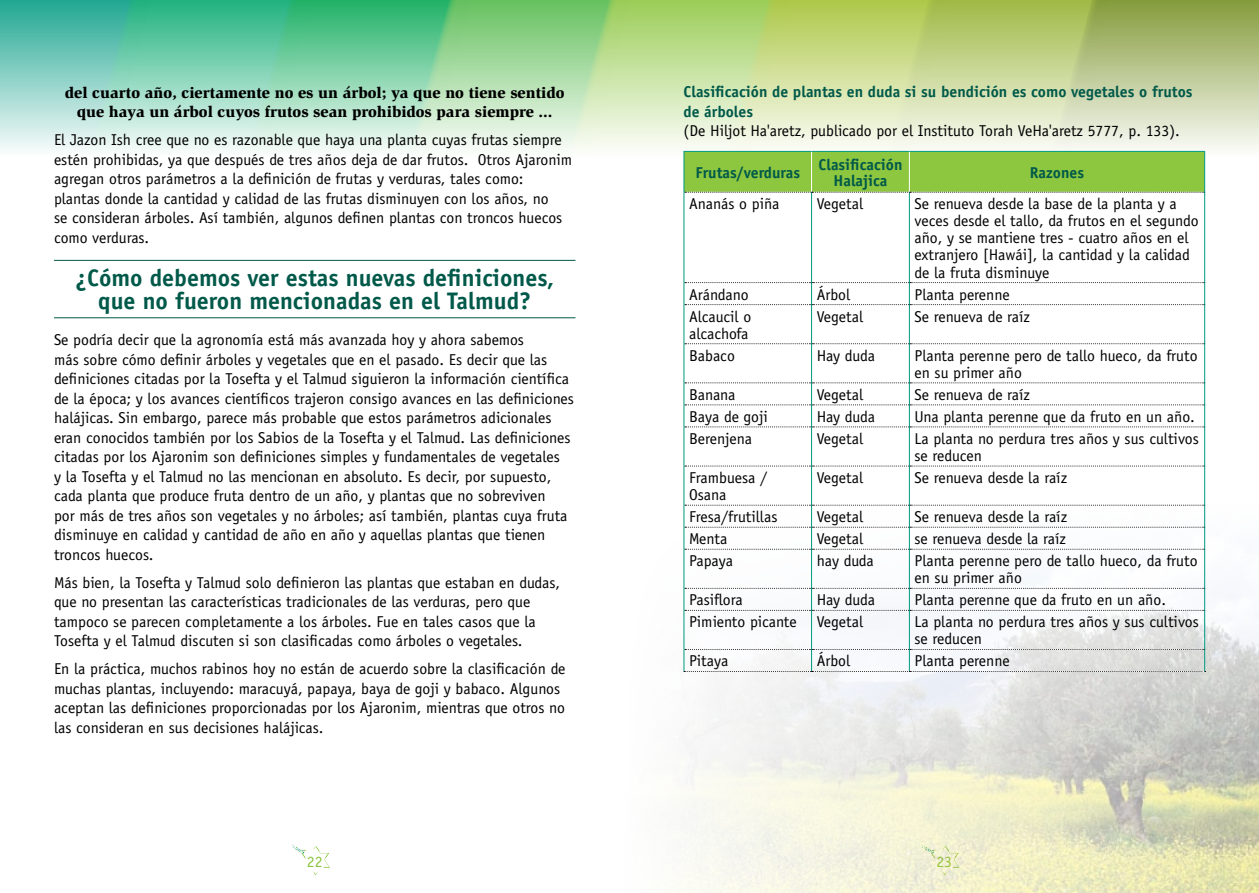
<style>
.page{position:relative;width:1259px;height:893px;background:#fff}
.page>*{position:absolute;margin:0;border:0;box-sizing:border-box;transform-origin:0 0}
.t1{font:700 24px/22.5px "Officina Sans";color:#005949;text-align:center}
.t2{font:15.75px/19.5px "Officina Sans";color:#000}
.t3{font:700 15.75px/19.5px "Officina Sans";color:#005949}
.t4{font:900 15.75px/19.5px "Slimbach";color:#000;text-align:center}
.t5{font:15.75px "Officina Sans";color:#8dc63f}
</style>
<div class="page">
<svg style="left:313px;top:846px;width:17px;height:29px"></svg>
<svg style="left:292px;top:844px;width:14px;height:15px"></svg>
<img style="left:679px;top:502px;width:580px;height:391px">
<hr style="left:54px;top:260px;width:521px;height:1px;background:#005949">
<hr style="left:54px;top:317px;width:521px;height:1px;background:#005949">
<svg style="left:0;top:0;width:1259px;height:193px"></svg>
<svg style="left:685px;top:343px;width:519px;height:1px"></svg>
<svg style="left:685px;top:466px;width:519px;height:1px"></svg>
<hr style="left:683px;top:151px;width:128px;height:1px;background:#009a82">
<hr style="left:683px;top:152px;width:1px;height:40px;background:#009a82">
<hr style="left:811px;top:151px;width:98px;height:1px;background:#009a82">
<hr style="left:909px;top:151px;width:296px;height:1px;background:#009a82">
<hr style="left:1204px;top:152px;width:1px;height:40px;background:#009a82">
<hr style="left:683px;top:192px;width:1px;height:91px;background:#009a82">
<hr style="left:811px;top:193px;width:1px;height:90px;background:#009a82">
<hr style="left:909px;top:193px;width:1px;height:90px;background:#009a82">
<hr style="left:1204px;top:192px;width:1px;height:91px;background:#009a82">
<svg style="left:683px;top:282px;width:522px;height:23px"></svg>
<hr style="left:683px;top:305px;width:1px;height:39px;background:#009a82">
<hr style="left:811px;top:305px;width:1px;height:39px;background:#009a82">
<hr style="left:909px;top:305px;width:1px;height:39px;background:#009a82">
<hr style="left:1204px;top:305px;width:1px;height:39px;background:#009a82">
<hr style="left:683px;top:344px;width:1px;height:39px;background:#009a82">
<hr style="left:811px;top:344px;width:1px;height:39px;background:#009a82">
<hr style="left:909px;top:344px;width:1px;height:39px;background:#009a82">
<hr style="left:1204px;top:344px;width:1px;height:39px;background:#009a82">
<svg style="left:683px;top:382px;width:522px;height:45px"></svg>
<hr style="left:683px;top:427px;width:1px;height:39px;background:#009a82">
<hr style="left:811px;top:427px;width:1px;height:39px;background:#009a82">
<hr style="left:909px;top:427px;width:1px;height:39px;background:#009a82">
<hr style="left:1204px;top:427px;width:1px;height:39px;background:#009a82">
<hr style="left:683px;top:466px;width:1px;height:39px;background:#009a82">
<hr style="left:811px;top:466px;width:1px;height:39px;background:#009a82">
<hr style="left:909px;top:466px;width:1px;height:39px;background:#009a82">
<hr style="left:1204px;top:466px;width:1px;height:39px;background:#009a82">
<svg style="left:683px;top:505px;width:522px;height:45px"></svg>
<hr style="left:683px;top:549px;width:1px;height:39px;background:#009a82">
<hr style="left:811px;top:549px;width:1px;height:39px;background:#009a82">
<hr style="left:909px;top:549px;width:1px;height:39px;background:#009a82">
<hr style="left:1204px;top:549px;width:1px;height:39px;background:#009a82">
<svg style="left:683px;top:588px;width:522px;height:23px"></svg>
<hr style="left:683px;top:610px;width:1px;height:39px;background:#009a82">
<hr style="left:811px;top:610px;width:1px;height:39px;background:#009a82">
<hr style="left:909px;top:610px;width:1px;height:39px;background:#009a82">
<hr style="left:1204px;top:610px;width:1px;height:39px;background:#009a82">
<svg style="left:683px;top:649px;width:522px;height:23px"></svg>
<hr style="left:811px;top:152px;width:1px;height:40px;background:#fff">
<hr style="left:909px;top:152px;width:1px;height:40px;background:#fff">
<p class="t4" style="left:65px;top:82px;width:501px">del cuarto año, ciertamente no es un árbol; ya que no tiene sentido que haya un árbol cuyos frutos sean prohibidos para siempre ...</p>
<p class="t2" style="left:54px;top:130px;width:520px">El Jazon Ish cree que no es razonable que haya una planta cuyas frutas siempre estén prohibidas, ya que después de tres años deja de dar frutos. Otros Ajaronim agregan otros parámetros a la definición de frutas y verduras, tales como: plantas donde la cantidad y calidad de las frutas disminuyen con los años, no<br>se consideran árboles. Así también, algunos definen plantas con troncos huecos como verduras.</p>
<h1 class="t1" style="left:75px;top:267px;width:481px">¿Cómo debemos ver estas nuevas definiciones, que no fueron mencionadas en el Talmud?</h1>
<p class="t2" style="left:54px;top:330px;width:521px">Se podría decir que la agronomía está más avanzada hoy y ahora sabemos<br>más sobre cómo definir árboles y vegetales que en el pasado. Es decir que las definiciones citadas por la Tosefta y el Talmud siguieron la información científica de la época; y los avances científicos trajeron consigo avances en las definiciones halájicas. Sin embargo, parece más probable que estos parámetros adicionales eran conocidos también por los Sabios de la Tosefta y el Talmud. Las definiciones citadas por los Ajaronim son definiciones simples y fundamentales de vegetales<br>y la Tosefta y el Talmud no las mencionan en absoluto. Es decir, por supuesto, cada planta que produce fruta dentro de un año, y plantas que no sobreviven<br>por más de tres años son vegetales y no árboles; así también, plantas cuya fruta disminuye en calidad y cantidad de año en año y aquellas plantas que tienen troncos huecos.</p>
<p class="t2" style="left:54px;top:573px;width:507px">Más bien, la Tosefta y Talmud solo definieron las plantas que estaban en dudas, que no presentan las características tradicionales de las verduras, pero que tampoco se parecen completamente a los árboles. Fue en tales casos que la Tosefta y el Talmud discuten si son clasificadas como árboles o vegetales.</p>
<p class="t2" style="left:54px;top:659px;width:513px">En la práctica, muchos rabinos hoy no están de acuerdo sobre la clasificación de muchas plantas, incluyendo: maracuyá, papaya, baya de goji y babaco. Algunos aceptan las definiciones proporcionadas por los Ajaronim, mientras que otros no las consideran en sus decisiones halájicas.</p>
<p class="t3" style="left:683px;top:82px;width:510px">Clasificación de plantas en duda si su bendición es como vegetales o frutos de árboles</p>
<p class="t2" style="left:683px;top:121px;width:495px">(De Hiljot Ha'aretz, publicado por el Instituto Torah VeHa'aretz 5777, p. 133).</p>
<p class="t3" style="left:695px;top:163px;width:106px">Frutas/verduras</p>
<p class="t3" style="left:818px;top:156px;width:85px;line-height:16.5px;text-align:center">Clasificación<br>Halajica</p>
<p class="t3" style="left:1030px;top:163px;width:56px">Razones</p>
<p class="t2" style="left:689px;top:194px;width:92px">Ananás o piña</p>
<p class="t2" style="left:816px;top:194px;width:48px">Vegetal</p>
<p class="t2" style="left:914px;top:195px;width:286px;line-height:17.1px">Se renueva desde la base de la planta y a veces desde el tallo, da frutos en el segundo año, y se mantiene tres - cuatro años en el extranjero [Hawái], la cantidad y la calidad de la fruta disminuye</p>
<p class="t2" style="left:689px;top:284px;width:61px">Arándano</p>
<p class="t2" style="left:816px;top:284px;width:35px">Árbol</p>
<p class="t2" style="left:914px;top:284px;width:97px">Planta perenne</p>
<p class="t2" style="left:689px;top:308px;width:64px;line-height:17.1px">Alcaucil o alcachofa</p>
<p class="t2" style="left:816px;top:307px;width:48px">Vegetal</p>
<p class="t2" style="left:914px;top:307px;width:117px">Se renueva de raíz</p>
<p class="t2" style="left:689px;top:346px;width:47px">Babaco</p>
<p class="t2" style="left:816px;top:346px;width:60px">Hay duda</p>
<p class="t2" style="left:914px;top:347px;width:284px;line-height:17.1px">Planta perenne pero de tallo hueco, da fruto en su primer año</p>
<p class="t2" style="left:689px;top:385px;width:48px">Banana</p>
<p class="t2" style="left:816px;top:385px;width:48px">Vegetal</p>
<p class="t2" style="left:914px;top:385px;width:117px">Se renueva de raíz</p>
<p class="t2" style="left:689px;top:407px;width:80px">Baya de goji</p>
<p class="t2" style="left:816px;top:407px;width:60px">Hay duda</p>
<p class="t2" style="left:914px;top:407px;width:279px">Una planta perenne que da fruto en un año.</p>
<p class="t2" style="left:689px;top:429px;width:65px">Berenjena</p>
<p class="t2" style="left:816px;top:429px;width:48px">Vegetal</p>
<p class="t2" style="left:914px;top:430px;width:286px;line-height:17.1px">La planta no perdura tres años y sus cultivos se reducen</p>
<p class="t2" style="left:689px;top:469px;width:80px;line-height:17.1px">Frambuesa /<br>Osana</p>
<p class="t2" style="left:816px;top:468px;width:48px">Vegetal</p>
<p class="t2" style="left:914px;top:468px;width:154px">Se renueva desde la raíz</p>
<p class="t2" style="left:689px;top:507px;width:90px">Fresa/frutillas</p>
<p class="t2" style="left:816px;top:507px;width:48px">Vegetal</p>
<p class="t2" style="left:914px;top:507px;width:154px">Se renueva desde la raíz</p>
<p class="t2" style="left:689px;top:529px;width:40px">Menta</p>
<p class="t2" style="left:816px;top:529px;width:48px">Vegetal</p>
<p class="t2" style="left:914px;top:529px;width:153px">se renueva desde la raíz</p>
<p class="t2" style="left:689px;top:551px;width:46px">Papaya</p>
<p class="t2" style="left:816px;top:551px;width:59px">hay duda</p>
<p class="t2" style="left:914px;top:552px;width:284px;line-height:17.1px">Planta perenne pero de tallo hueco, da fruto en su primer año</p>
<p class="t2" style="left:689px;top:590px;width:55px">Pasiflora</p>
<p class="t2" style="left:816px;top:590px;width:60px">Hay duda</p>
<p class="t2" style="left:914px;top:590px;width:251px">Planta perenne que da fruto en un año.</p>
<p class="t2" style="left:689px;top:612px;width:109px">Pimiento picante</p>
<p class="t2" style="left:816px;top:612px;width:48px">Vegetal</p>
<p class="t2" style="left:914px;top:613px;width:286px;line-height:17.1px">La planta no perdura tres años y sus cultivos se reducen</p>
<p class="t2" style="left:689px;top:651px;width:41px">Pitaya</p>
<p class="t2" style="left:816px;top:651px;width:35px">Árbol</p>
<p class="t2" style="left:914px;top:651px;width:97px">Planta perenne</p>
<p class="t5" style="left:307px;top:852px;width:17px">22</p>
<p class="t5" style="left:936px;top:852px;width:17px">23</p>
</div>
